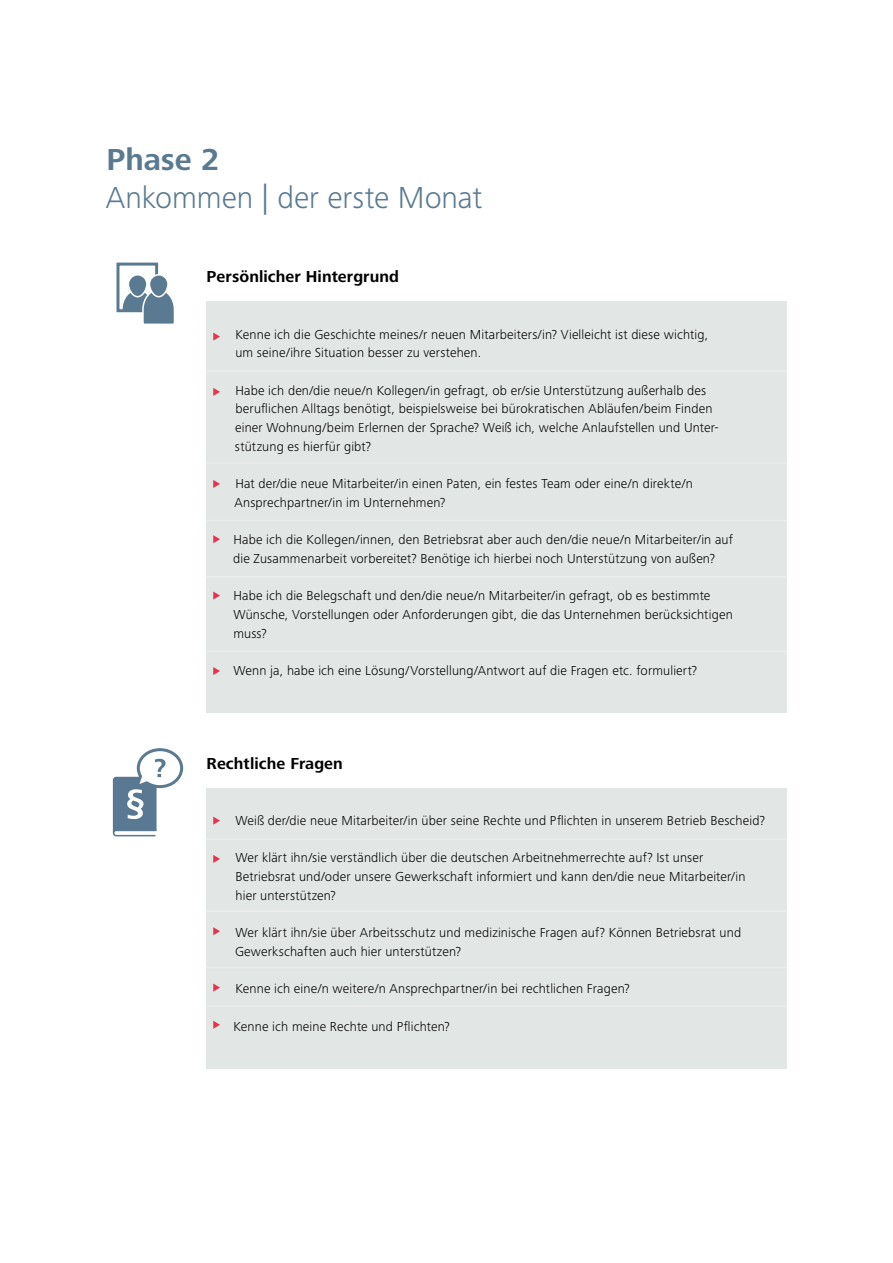
<style>
.page{position:relative;width:893px;height:1263px;background:#fff}
.page>*{position:absolute;margin:0;border:0;box-sizing:border-box;transform-origin:0 0}
.Absatzformat_1{font:300 31.5px "Frutiger Next Pro";letter-spacing:-.005em;color:#5a7a92}
.Absatzformat_1-2{font:700 31.5px "Frutiger Next Pro";letter-spacing:-.005em;color:#5a7a92}
.t1{font:700 16.5px "Frutiger Next Pro";letter-spacing:.005em;color:#000}
.t2{font:300 13.5px/18.8px "Frutiger Next Pro";letter-spacing:.015em;color:#000}
</style>
<div class="page">
<div style="left:206px;top:788px;width:581px;height:280px;background:#e2e6e5"></div>
<div style="left:206px;top:301px;width:581px;height:412px;background:#e2e6e5"></div>
<div style="left:116px;top:263px;width:42px;height:49px;background:#fff;border:3px solid #5a7a92"></div>
<div style="left:128px;top:275px;width:19px;height:22px;background:#5a7a92;border-radius:9px"></div>
<div style="left:128px;top:274px;width:20px;height:23px;border:2px solid #fff;border-radius:9px"></div>
<svg style="left:213px;top:333px;width:7px;height:8px"></svg>
<svg style="left:213px;top:388px;width:7px;height:8px"></svg>
<svg style="left:213px;top:480px;width:7px;height:8px"></svg>
<svg style="left:213px;top:535px;width:7px;height:8px"></svg>
<svg style="left:213px;top:591px;width:7px;height:9px"></svg>
<svg style="left:213px;top:667px;width:7px;height:8px"></svg>
<hr style="left:196px;top:370px;width:595px;height:1px;background:#fff">
<hr style="left:196px;top:462px;width:595px;height:2px;background:#fff">
<hr style="left:196px;top:520px;width:595px;height:1px;background:#fff">
<hr style="left:196px;top:576px;width:595px;height:1px;background:#fff">
<hr style="left:196px;top:651px;width:595px;height:1px;background:#fff">
<hr style="left:196px;top:838px;width:595px;height:2px;background:#fff">
<hr style="left:196px;top:910px;width:595px;height:2px;background:#fff">
<hr style="left:196px;top:1005px;width:595px;height:1px;background:#fff">
<hr style="left:196px;top:967px;width:595px;height:1px;background:#fff">
<svg style="left:213px;top:817px;width:7px;height:8px"></svg>
<svg style="left:213px;top:855px;width:7px;height:8px"></svg>
<svg style="left:213px;top:983px;width:7px;height:8px"></svg>
<svg style="left:213px;top:927px;width:7px;height:8px"></svg>
<svg style="left:213px;top:1021px;width:7px;height:8px"></svg>
<svg style="left:123px;top:288px;width:51px;height:36px"></svg>
<div style="left:149px;top:275px;width:19px;height:22px;background:#5a7a92;border-radius:9px"></div>
<div style="left:149px;top:274px;width:20px;height:23px;border:2px solid #fff;border-radius:9px"></div>
<svg style="left:112px;top:748px;width:72px;height:89px"></svg>
<p class="Absatzformat_1-2" style="left:107px;top:142px;width:115px">Phase 2</p>
<p class="Absatzformat_1" style="left:106px;top:179px;width:378px">Ankommen | der erste Monat</p>
<p class="t1" style="left:207px;top:267px;width:194px">Persönlicher Hintergrund</p>
<p class="t2" style="left:235px;top:325px;width:474px">Kenne ich die Geschichte meines/r neuen Mitarbeiters/in? Vielleicht ist diese wichtig, um seine/ihre Situation besser zu verstehen.</p>
<p class="t2" style="left:235px;top:381px;width:485px">Habe ich den/die neue/n Kollegen/in gefragt, ob er/sie Unterstützung außerhalb des beruflichen Alltags benötigt, beispielsweise bei bürokratischen Abläufen/beim Finden einer Wohnung/beim Erlernen der Sprache? Weiß ich, welche Anlaufstellen und Unter&shy;stützung es hierfür gibt?</p>
<p class="t2" style="left:235px;top:474px;width:460px">Hat der/die neue Mitarbeiter/in einen Paten, ein festes Team oder eine/n direkte/n<br>Ansprechpartner/in im Unternehmen?</p>
<p class="t2" style="left:233px;top:530px;width:501px">Habe ich die Kollegen/innen, den Betriebsrat aber auch den/die neue/n Mitarbeiter/in auf die Zusammenarbeit vorbereitet? Benötige ich hierbei noch Unterstützung von außen?</p>
<p class="t2" style="left:233px;top:587px;width:501px">Habe ich die Belegschaft und den/die neue/n Mitarbeiter/in gefragt, ob es bestimmte<br>Wünsche, Vorstellungen oder Anforderungen gibt, die das Unternehmen berücksichtigen muss?</p>
<p class="t2" style="left:233px;top:661px;width:465px">Wenn ja, habe ich eine Lösung/Vorstellung/Antwort auf die Fragen etc. formuliert?</p>
<p class="t1" style="left:207px;top:754px;width:138px">Rechtliche Fragen</p>
<p class="t2" style="left:235px;top:811px;width:531px">Weiß der/die neue Mitarbeiter/in über seine Rechte und Pflichten in unserem Betrieb Bescheid?</p>
<p class="t2" style="left:235px;top:848px;width:512px">Wer klärt ihn/sie verständlich über die deutschen Arbeitnehmerrechte auf? Ist unser<br>Betriebsrat und/oder unsere Gewerkschaft informiert und kann den/die neue Mitarbeiter/in hier unterstützen?</p>
<p class="t2" style="left:235px;top:923px;width:508px">Wer klärt ihn/sie über Arbeitsschutz und medizinische Fragen auf? Können Betriebsrat und<br>Gewerkschaften auch hier unterstützen?</p>
<p class="t2" style="left:235px;top:979px;width:396px">Kenne ich eine/n weitere/n Ansprechpartner/in bei rechtlichen Fragen?</p>
<p class="t2" style="left:233px;top:1017px;width:218px">Kenne ich meine Rechte und Pflichten?</p>
</div>
